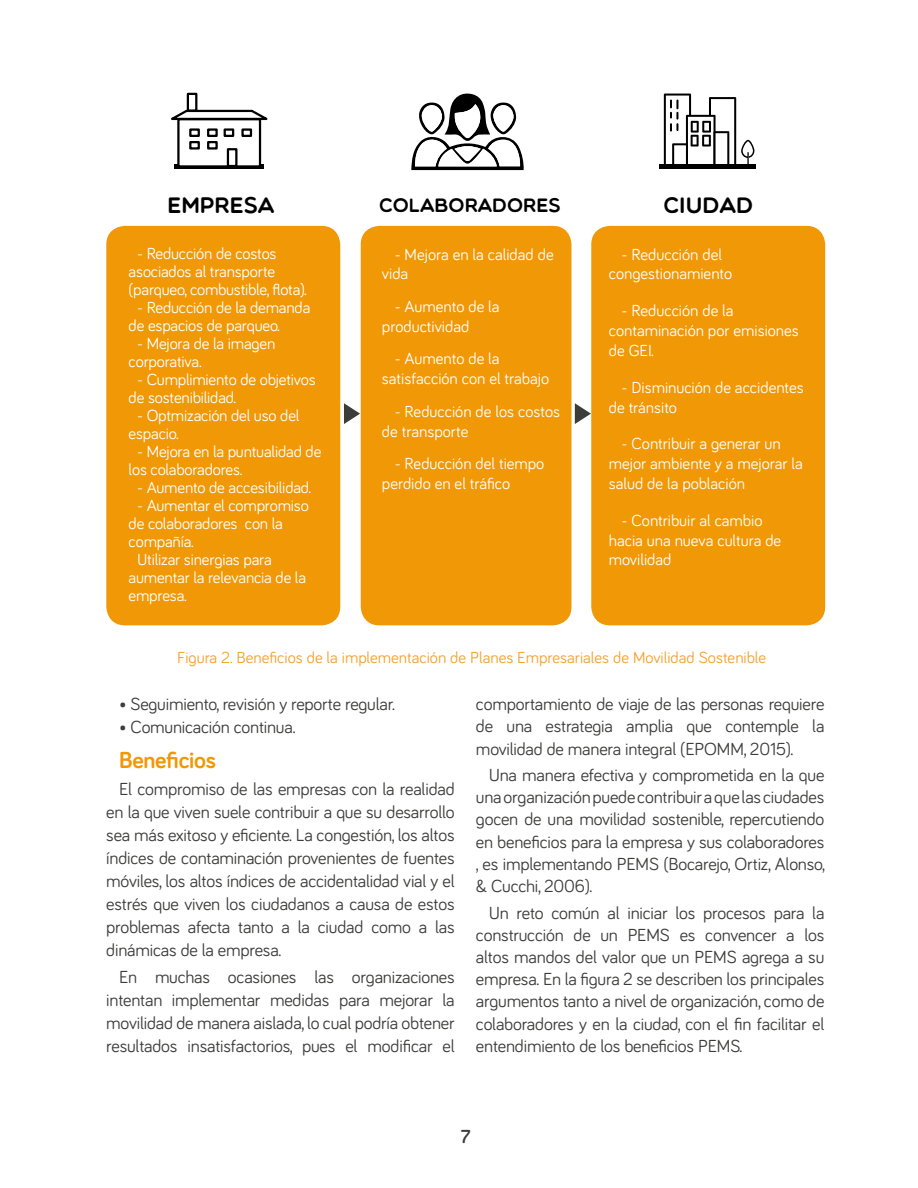
<style>
.page{position:relative;width:918px;height:1188px;background:#fff}
.page>*{position:absolute;margin:0;border:0;box-sizing:border-box;transform-origin:0 0}
.t1{font:700 24px "Bariol";letter-spacing:-.01em;color:#f19807}
.t2{font:22.5px "Multicolore";color:#000}
.t3{font:19.5px "Multicolore";color:#000}
.t4{font:700 19.5px "Bariol";color:#3c3c3b}
.t5{font:18px/22.2px "Bariol";letter-spacing:-.01em;color:#3c3c3b;text-align:justify}
.t6{font:16.5px/19.8px "Bariol";letter-spacing:-.01em;color:#fff}
.t7{font:16.5px "Bariol";color:#f4a22d}
</style>
<div class="page">
<div style="left:107px;top:227px;width:232px;height:398px;background:#f19807;border-radius:18px"></div>
<div style="left:106px;top:226px;width:234px;height:399px;border:2px solid #f19807;border-radius:18px"></div>
<div style="left:362px;top:227px;width:209px;height:398px;background:#f19807;border-radius:18px"></div>
<div style="left:361px;top:226px;width:211px;height:399px;border:2px solid #f19807;border-radius:18px"></div>
<div style="left:592px;top:227px;width:232px;height:398px;background:#f19807;border-radius:18px"></div>
<div style="left:591px;top:226px;width:234px;height:399px;border:2px solid #f19807;border-radius:18px"></div>
<svg style="left:344px;top:403px;width:16px;height:21px"></svg>
<svg style="left:575px;top:403px;width:16px;height:21px"></svg>
<svg style="left:411px;top:93px;width:113px;height:77px"></svg>
<svg style="left:664px;top:94px;width:90px;height:70px"></svg>
<hr style="left:659px;top:164px;width:96px;height:4px;background:#000">
<hr style="left:175px;top:165px;width:89px;height:4px;background:#000">
<div style="left:177px;top:118px;width:84px;height:50px;border:2px solid #000"></div>
<div style="left:189px;top:128px;width:11px;height:9px;border:2px solid #000"></div>
<div style="left:207px;top:128px;width:11px;height:9px;border:2px solid #000"></div>
<div style="left:224px;top:128px;width:10px;height:9px;border:2px solid #000"></div>
<div style="left:241px;top:128px;width:11px;height:9px;border:2px solid #000"></div>
<div style="left:189px;top:141px;width:11px;height:9px;border:2px solid #000"></div>
<div style="left:207px;top:141px;width:11px;height:9px;border:2px solid #000"></div>
<div style="left:227px;top:148px;width:10px;height:19px;border:2px solid #000"></div>
<div style="left:187px;top:93px;width:10px;height:19px;border:2px solid #000"></div>
<svg style="left:171px;top:109px;width:97px;height:13px"></svg>
<p class="t2" style="left:168px;top:192px;width:108px">EMPRESA</p>
<p class="t3" style="left:379px;top:193px;width:183px">COLABORADORES</p>
<p class="t2" style="left:663px;top:192px;width:91px">CIUDAD</p>
<p class="t6" style="left:129px;top:243px;width:180px;line-height:18px;text-indent:8px">- Reducción de costos asociados al transporte (parqueo, combustible, flota).</p>
<p class="t6" style="left:129px;top:297px;width:183px;line-height:18px;text-indent:8px">- Reducción de la demanda de espacios de parqueo.</p>
<p class="t6" style="left:129px;top:333px;width:148px;line-height:18px;text-indent:8px">- Mejora de la imagen corporativa.</p>
<p class="t6" style="left:129px;top:369px;width:189px;line-height:18px;text-indent:8px">- Cumplimiento de objetivos de sostenibilidad.</p>
<p class="t6" style="left:129px;top:405px;width:172px;line-height:18px;text-indent:8px">- Optmización del uso del espacio.</p>
<p class="t6" style="left:129px;top:441px;width:194px;line-height:18px;text-indent:8px">- Mejora en la puntualidad de los colaboradores.</p>
<p class="t6" style="left:137px;top:476px;width:175px">- Aumento de accesibilidad.</p>
<p class="t6" style="left:137px;top:494px;width:173px">- Aumentar el compromiso</p>
<p class="t6" style="left:129px;top:512px;width:156px">de colaboradores con la</p>
<p class="t6" style="left:129px;top:530px;width:67px">compañía.</p>
<p class="t6" style="left:137px;top:548px;width:136px">Utilizar sinergias para</p>
<p class="t6" style="left:129px;top:566px;width:179px">aumentar la relevancia de la</p>
<p class="t6" style="left:129px;top:584px;width:60px">empresa.</p>
<p class="t6" style="left:382px;top:243px;width:173px;text-indent:13px">- Mejora en la calidad de vida</p>
<p class="t6" style="left:382px;top:296px;width:119px;text-indent:13px">- Aumento de la productividad</p>
<p class="t6" style="left:382px;top:348px;width:169px;text-indent:13px">- Aumento de la satisfacción con el trabajo</p>
<p class="t6" style="left:382px;top:401px;width:180px;text-indent:13px">- Reducción de los costos de transporte</p>
<p class="t6" style="left:382px;top:453px;width:164px;text-indent:13px">- Reducción del tiempo perdido en el tráfico</p>
<p class="t6" style="left:609px;top:243px;width:125px;text-align:center">- Reducción del congestionamiento</p>
<p class="t6" style="left:609px;top:300px;width:192px;text-indent:13px">- Reducción de la contaminación por emisiones de GEI.</p>
<p class="t6" style="left:609px;top:377px;width:197px;text-indent:13px">- Disminución de accidentes de tránsito</p>
<p class="t6" style="left:609px;top:433px;width:196px;text-indent:13px">- Contribuir a generar un mejor ambiente y a mejorar la salud de la población</p>
<p class="t6" style="left:609px;top:510px;width:174px;text-indent:13px">- Contribuir al cambio hacia una nueva cultura de movilidad</p>
<p class="t7" style="left:177px;top:646px;width:590px">Figura 2. Beneficios de la implementación de Planes Empresariales de Movilidad Sostenible</p>
<p class="t5" style="left:119px;top:692px;width:277px">• Seguimiento, revisión y reporte regular.</p>
<p class="t5" style="left:119px;top:715px;width:178px">• Comunicación continua.</p>
<h1 class="t1" style="left:119px;top:743px;width:98px">Beneficios</h1>
<p class="t5" style="left:106px;top:776px;width:350px;line-height:23px;text-indent:13px">El compromiso de las empresas con la realidad en la que viven suele contribuir a que su desarrollo sea más exitoso y eficiente. La congestión, los altos índices de contaminación provenientes de fuentes móviles, los altos índices de accidentalidad vial y el estrés que viven los ciudadanos a causa de estos problemas afecta tanto a la ciudad como a las dinámicas de la empresa.</p>
<p class="t5" style="left:106px;top:965px;width:350px;line-height:23px;text-indent:13px">En muchas ocasiones las organizaciones intentan implementar medidas para mejorar la movilidad de manera aislada, lo cual podría obtener resultados insatisfactorios, pues el modificar el</p>
<p class="t5" style="left:476px;top:692px;width:350px">comportamiento de viaje de las personas requiere de una estrategia amplia que contemple la movilidad de manera integral (EPOMM, 2015).</p>
<p class="t5" style="left:476px;top:763px;width:351px;text-indent:13px">Una manera efectiva y comprometida en la que una organización puede contribuir a que las ciudades gocen de una movilidad sostenible, repercutiendo en beneficios para la empresa y sus colaboradores , es implementando PEMS (Bocarejo, Ortiz, Alonso, &amp; Cucchi, 2006).</p>
<p class="t5" style="left:476px;top:901px;width:350px;text-indent:13px">Un reto común al iniciar los procesos para la construcción de un PEMS es convencer a los altos mandos del valor que un PEMS agrega a su empresa. En la figura 2 se describen los principales argumentos tanto a nivel de organización, como de colaboradores y en la ciudad, con el fin facilitar el entendimiento de los beneficios PEMS.</p>
<p class="t4" style="left:461px;top:1123px;width:11px">7</p>
</div>
